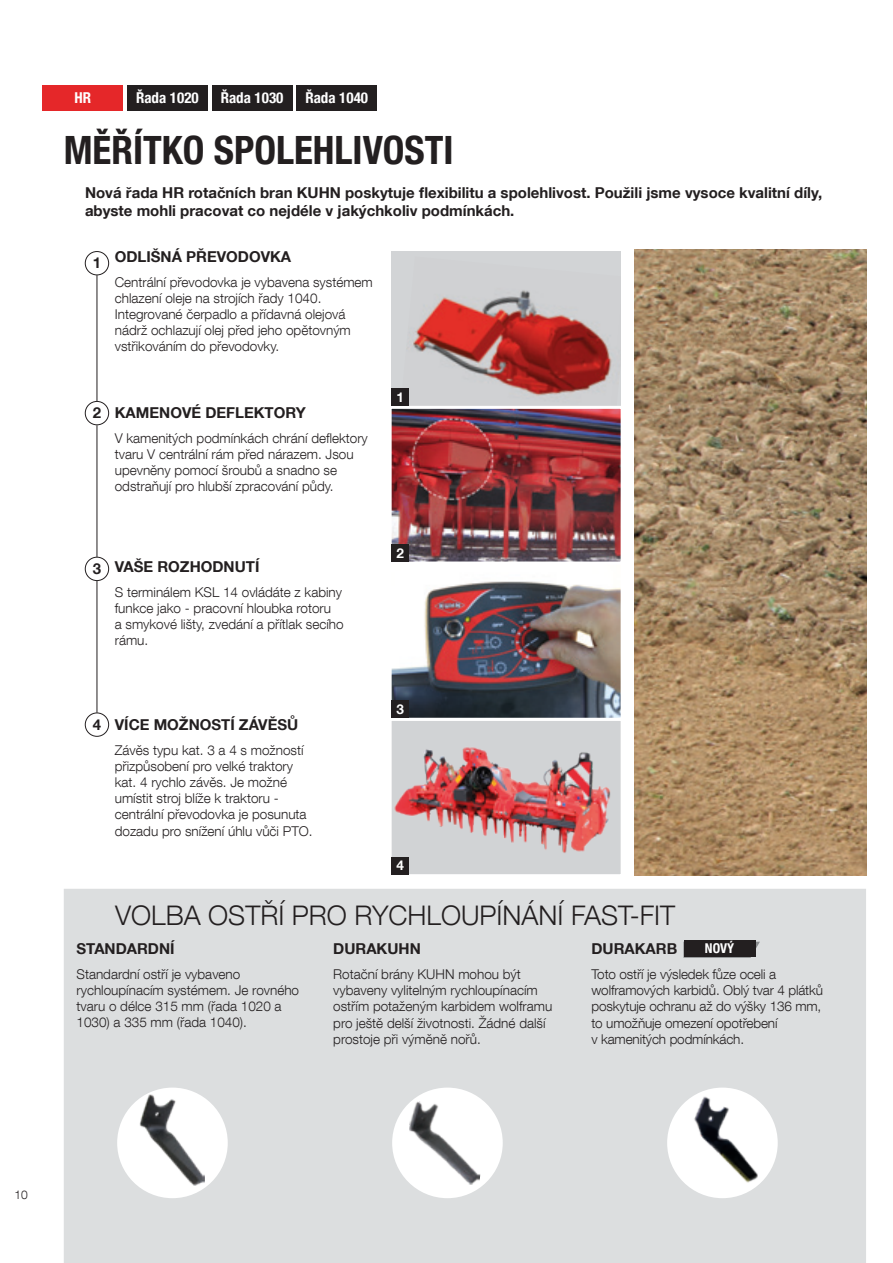
<style>
.page{position:relative;width:893px;height:1263px;background:#fff}
.page>*{position:absolute;margin:0;border:0;box-sizing:border-box;transform-origin:0 0}
.t1{font:700 condensed 39px "Helvetica Neue LT Com";color:#231f20}
.t2{font:300 27px "Helvetica Neue LT Com";color:#231f20}
.t3{font:700 15px/18px "Helvetica Neue LT Com";color:#231f20}
.t4{font:700 condensed 15px "Helvetica Neue LT Com";color:#fff}
.t5{font:300 13.5px/16.2px "Helvetica Neue LT Com";color:#231f20}
.t6{font:700 13.5px "Helvetica Neue LT Com";color:#fff}
.t7{font:700 condensed 13.5px "Helvetica Neue LT Com";color:#fff}
.t8{font:300 12px "Helvetica Neue LT Com";color:#231f20}
</style>
<div class="page">
<img style="left:635px;top:250px;width:231px;height:626px">
<div style="left:392px;top:251px;width:229px;height:156px;background:#d2d4d6"></div>
<img style="left:400px;top:290px;width:212px;height:106px">
<img style="left:393px;top:410px;width:227px;height:463px">
<div style="left:389px;top:718px;width:235px;height:159px;border:3px solid #fff"></div>
<div style="left:389px;top:561px;width:235px;height:160px;border:3px solid #fff"></div>
<div style="left:389px;top:406px;width:235px;height:158px;border:3px solid #fff"></div>
<div style="left:43px;top:85px;width:80px;height:26px;background:#e52729"></div>
<div style="left:392px;top:389px;width:17px;height:17px;background:#231f20"></div>
<div style="left:392px;top:544px;width:17px;height:17px;background:#231f20"></div>
<div style="left:392px;top:701px;width:17px;height:17px;background:#231f20"></div>
<div style="left:392px;top:857px;width:17px;height:17px;background:#231f20"></div>
<svg style="left:64px;top:889px;width:802px;height:374px;background:#dcddde"></svg>
<div style="left:127px;top:85px;width:81px;height:26px;background:#231f20"></div>
<div style="left:212px;top:85px;width:80px;height:26px;background:#231f20"></div>
<div style="left:297px;top:85px;width:80px;height:26px;background:#231f20"></div>
<svg style="left:674px;top:942px;width:86px;height:16px"></svg>
<div style="left:685px;top:939px;width:71px;height:17px;background:#231f20"></div>
<div style="left:85px;top:251px;width:24px;height:24px;border:1px solid #231f20;border-radius:50%"></div>
<div style="left:85px;top:401px;width:24px;height:24px;border:1px solid #231f20;border-radius:50%"></div>
<div style="left:85px;top:557px;width:24px;height:24px;border:1px solid #231f20;border-radius:50%"></div>
<div style="left:85px;top:713px;width:24px;height:23px;border:1px solid #231f20;border-radius:50%"></div>
<hr style="left:97px;top:275px;width:1px;height:126px;background:#231f20">
<hr style="left:97px;top:425px;width:1px;height:132px;background:#231f20">
<hr style="left:97px;top:581px;width:1px;height:132px;background:#231f20">
<p class="t4" style="left:74px;top:89px;width:18px">HR</p>
<p class="t4" style="left:136px;top:89px;width:64px">Řada 1020</p>
<p class="t4" style="left:221px;top:89px;width:64px">Řada 1030</p>
<p class="t4" style="left:305px;top:89px;width:64px">Řada 1040</p>
<h1 class="t1" style="left:64px;top:127px;width:391px">MĚŘÍTKO SPOLEHLIVOSTI</h1>
<p class="t3" style="left:85px;top:183px;width:739px">Nová řada HR rotačních bran KUHN poskytuje flexibilitu a spolehlivost. Použili jsme vysoce kvalitní díly, abyste mohli pracovat co nejdéle v jakýchkoliv podmínkách.</p>
<p class="t3" style="left:93px;top:254px;width:10px">1</p>
<p class="t3" style="left:115px;top:247px;width:178px">ODLIŠNÁ PŘEVODOVKA</p>
<p class="t5" style="left:115px;top:273px;width:260px">Centrální převodovka je vybavena systémem chlazení oleje na strojích řady 1040.<br>Integrované čerpadlo a přídavná olejová nádrž ochlazují olej před jeho opětovným vstřikováním do převodovky.</p>
<p class="t3" style="left:93px;top:403px;width:10px">2</p>
<p class="t3" style="left:115px;top:403px;width:192px">KAMENOVÉ DEFLEKTORY</p>
<p class="t5" style="left:115px;top:430px;width:255px">V kamenitých podmínkách chrání deflektory tvaru V centrální rám před nárazem. Jsou upevněny pomocí šroubů a snadno se odstraňují pro hlubší zpracování půdy.</p>
<p class="t3" style="left:93px;top:559px;width:10px">3</p>
<p class="t3" style="left:115px;top:557px;width:146px">VAŠE ROZHODNUTÍ</p>
<p class="t5" style="left:115px;top:583px;width:230px">S terminálem KSL 14 ovládáte z kabiny funkce jako - pracovní hloubka rotoru<br>a smykové lišty, zvedání a přítlak secího rámu.</p>
<p class="t6" style="left:396px;top:389px;width:9px">1</p>
<p class="t6" style="left:397px;top:544px;width:9px">2</p>
<p class="t3" style="left:93px;top:715px;width:10px">4</p>
<p class="t3" style="left:115px;top:715px;width:185px">VÍCE MOŽNOSTÍ ZÁVĚSŮ</p>
<p class="t5" style="left:115px;top:741px;width:199px">Závěs typu kat. 3 a 4 s možností přizpůsobení pro velké traktory kat. 4 rychlo závěs. Je možné umístit stroj blíže k traktoru - centrální převodovka je posunuta dozadu pro snížení úhlu vůči PTO.</p>
<p class="t6" style="left:397px;top:701px;width:9px">3</p>
<p class="t6" style="left:396px;top:857px;width:9px">4</p>
<h2 class="t2" style="left:115px;top:898px;width:561px">VOLBA OSTŘÍ PRO RYCHLOUPÍNÁNÍ FAST-FIT</h2>
<p class="t3" style="left:77px;top:939px;width:100px">STANDARDNÍ</p>
<p class="t5" style="left:77px;top:966px;width:224px">Standardní ostří je vybaveno rychloupínacím systémem. Je rovného tvaru o délce 315 mm (řada 1020 a<br>1030) a 335 mm (řada 1040).</p>
<p class="t3" style="left:333px;top:939px;width:89px">DURAKUHN</p>
<p class="t5" style="left:333px;top:966px;width:221px">Rotační brány KUHN mohou být vybaveny vylitelným rychloupínacím ostřím potaženým karbidem wolframu pro ještě delší životnosti. Žádné další prostoje při výměně nořů.</p>
<p class="t7" style="left:705px;top:940px;width:31px">NOVÝ</p>
<p class="t3" style="left:591px;top:939px;width:87px">DURAKARB</p>
<p class="t5" style="left:591px;top:966px;width:233px">Toto ostří je výsledek fůze oceli a wolframových karbidů. Oblý tvar 4 plátků poskytuje ochranu až do výšky 136 mm, to umožňuje omezení opotřebení<br>v kamenitých podmínkách.</p>
<p class="t8" style="left:15px;top:1188px;width:15px">10</p>
</div>
